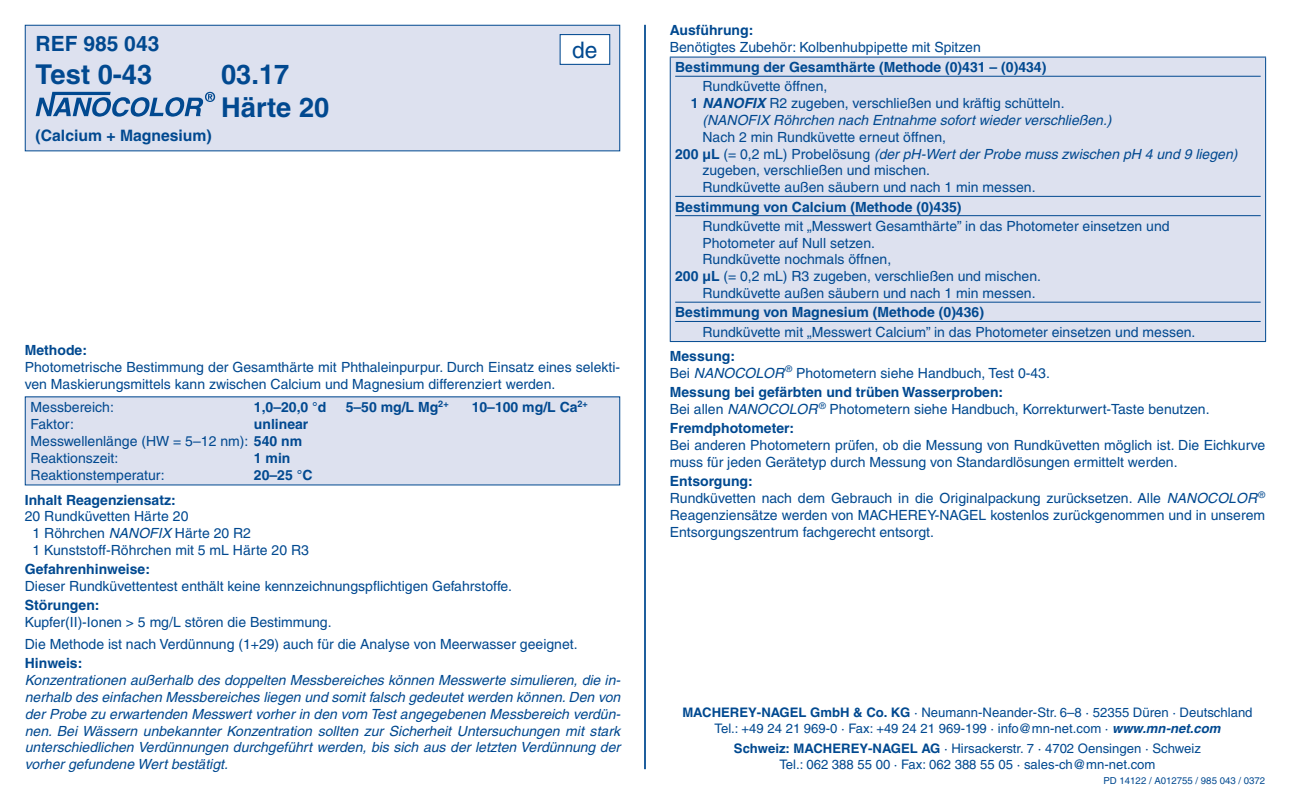
<style>
.page{position:relative;width:1290px;height:794px;background:#fff}
.page>*{position:absolute;margin:0;border:0;box-sizing:border-box;transform-origin:0 0}
.t1{font:700 27.3px/32.9px "Helvetica LT Pro";color:#014990}
.t2{font:22.75px "Helvetica LT Pro";color:#014990}
.t3{font:700 21px "Helvetica LT Pro";color:#014990}
.t4{font:700 15.75px "Helvetica LT Pro";color:#014990}
.t5{font:14px/16.8px "Helvetica LT Pro";color:#014990}
.t6{font:italic 14px/16.8px "Helvetica LT Pro";color:#014990;text-align:justify}
.t7{font:700 14px "Helvetica LT Pro";color:#014990}
.t8{font:13.12px/15.8px "Helvetica LT Pro";color:#014990;text-align:center}
.t9{font:9.62px "Helvetica LT Pro";color:#014990}
.s1{font-weight:700}
.s2{font-style:italic}
.s3{font-weight:700;font-style:italic}
.s4{font-weight:700;font-style:normal}
.s5{font-style:normal}
</style>
<div class="page">
<hr style="left:644px;top:25px;width:2px;height:744px;background:#014990">
<div style="left:25px;top:25px;width:595px;height:126px;background:#dde1ef"></div>
<svg style="left:36px;top:92px;width:179px;height:25px"></svg>
<div style="left:25px;top:25px;width:595px;height:126px;border:1px solid #014990"></div>
<div style="left:560px;top:35px;width:50px;height:29px;background:#fff"></div>
<div style="left:560px;top:34px;width:50px;height:31px;border:1px solid #014990"></div>
<div style="left:670px;top:57px;width:595px;height:284px;background:#dde1ef"></div>
<hr style="left:670px;top:57px;width:596px;height:1px;background:#014990">
<hr style="left:670px;top:57px;width:1px;height:284px;background:#014990">
<hr style="left:1265px;top:57px;width:1px;height:284px;background:#014990">
<hr style="left:670px;top:341px;width:596px;height:1px;background:#014990">
<hr style="left:675px;top:76px;width:585px;height:1px;background:#014990">
<hr style="left:675px;top:196px;width:585px;height:1px;background:#014990">
<hr style="left:675px;top:215px;width:585px;height:1px;background:#014990">
<hr style="left:675px;top:302px;width:585px;height:1px;background:#014990">
<hr style="left:675px;top:321px;width:585px;height:1px;background:#014990">
<div style="left:25px;top:397px;width:595px;height:88px;background:#dde1ef"></div>
<h3 class="t3" style="left:36px;top:30px;width:125px">REF 985 043</h3>
<h1 class="t1" style="left:36px;top:58px;width:118px">Test 0-43</h1>
<h1 class="t1" style="left:221px;top:58px;width:110px">03.17<br>Härte 20</h1>
<p class="t4" style="left:36px;top:125px;width:178px">(Calcium + Magnesium)</p>
<h2 class="t2" style="left:572px;top:36px;width:27px">de</h2>
<p class="t7" style="left:25px;top:341px;width:64px">Methode:</p>
<p class="t5" style="left:25px;top:358px;width:597px">Photometrische Bestimmung der Gesamthärte mit Phthaleinpurpur. Durch Einsatz eines selekti&shy;ven Maskierungsmittels kann zwischen Calcium und Magnesium differenziert werden.</p>
<p class="t5" style="left:31px;top:399px;width:85px">Messbereich:</p>
<p class="t7" style="left:254px;top:399px;width:74px">1,0–20,0 °d</p>
<p class="t7" style="left:346px;top:399px;width:104px">5–50 mg/L Mg<sup>2+</sup></p>
<p class="t7" style="left:472px;top:399px;width:118px">10–100 mg/L Ca<sup>2+</sup></p>
<p class="t5" style="left:31px;top:416px;width:45px">Faktor:</p>
<p class="t5" style="left:31px;top:416px;width:279px;text-indent:223px"><span class="s1">unlinear<br></span>Messwellenlänge (HW = 5–12 nm): <span class="s1">540 nm<br></span>Reaktionszeit:</p>
<p class="t7" style="left:254px;top:449px;width:38px">1 min</p>
<p class="t5" style="left:31px;top:466px;width:136px">Reaktionstemperatur:</p>
<p class="t7" style="left:254px;top:466px;width:60px">20–25 °C</p>
<p class="t7" style="left:25px;top:491px;width:152px">Inhalt Reagenziensatz:</p>
<p class="t5" style="left:33px;top:508px;width:278px;text-indent:-8px">20 Rundküvetten Härte 20<br>1 Röhrchen <span class="s2">NANOFIX</span> Härte 20 R2<br>1 Kunststoff-Röhrchen mit 5 mL Härte 20 R3</p>
<p class="t7" style="left:25px;top:561px;width:127px">Gefahrenhinweise:</p>
<p class="t5" style="left:25px;top:578px;width:489px">Dieser Rundküvettentest enthält keine kennzeichnungspflichtigen Gefahrstoffe.</p>
<p class="t7" style="left:25px;top:597px;width:76px">Störungen:</p>
<p class="t5" style="left:25px;top:611px;width:554px;line-height:21.7px">Kupfer(II)-Ionen &gt; 5 mg/L stören die Bestimmung.<br>Die Methode ist nach Verdünnung (1+29) auch für die Analyse von Meerwasser geeignet.</p>
<p class="t7" style="left:25px;top:655px;width:59px">Hinweis:</p>
<p class="t6" style="left:25px;top:672px;width:597px">Konzentrationen außerhalb des doppelten Messbereiches können Messwerte simulieren, die in&shy;nerhalb des einfachen Messbereiches liegen und somit falsch gedeutet werden können. Den von der Probe zu erwartenden Messwert vorher in den vom Test angegebenen Messbereich verdün&shy;nen. Bei Wässern unbekannter Konzentration sollten zur Sicherheit Untersuchungen mit stark unterschiedlichen Verdünnungen durchgeführt werden, bis sich aus der letzten Verdünnung der vorher gefundene Wert bestätigt.</p>
<p class="t7" style="left:670px;top:21px;width:85px">Ausführung:</p>
<p class="t5" style="left:670px;top:38px;width:313px">Benötigtes Zubehör: Kolbenhubpipette mit Spitzen</p>
<p class="t7" style="left:675px;top:59px;width:373px">Bestimmung der Gesamthärte (Methode (0)431 – (0)434)</p>
<p class="t5" style="left:702px;top:78px;width:126px">Rundküvette öffnen,</p>
<p class="t5" style="left:691px;top:95px;width:375px"><span class="s1">1</span> <span class="s3">NANOFIX</span> R2 zugeben, verschließen und kräftig schütteln.</p>
<p class="t6" style="left:702px;top:112px;width:411px">(NANOFIX Röhrchen nach Entnahme sofort wieder verschließen.)</p>
<p class="t5" style="left:702px;top:128px;width:245px">Nach 2 min Rundküvette erneut öffnen,</p>
<p class="t6" style="left:675px;top:145px;width:564px"><span class="s4">200 μL</span> <span class="s5">(= 0,2 mL) Probelösung</span> (der pH-Wert der Probe muss zwischen pH 4 und 9 liegen)</p>
<p class="t5" style="left:702px;top:162px;width:229px">zugeben, verschließen und mischen.</p>
<p class="t5" style="left:702px;top:179px;width:335px">Rundküvette außen säubern und nach 1 min messen.</p>
<p class="t7" style="left:675px;top:198px;width:288px">Bestimmung von Calcium (Methode (0)435)</p>
<p class="t5" style="left:702px;top:217px;width:469px">Rundküvette mit „Messwert Gesamthärte” in das Photometer einsetzen und</p>
<p class="t5" style="left:702px;top:234px;width:174px">Photometer auf Null setzen.</p>
<p class="t5" style="left:702px;top:251px;width:190px">Rundküvette nochmals öffnen,</p>
<p class="t5" style="left:675px;top:268px;width:367px"><span class="s1">200 μL</span> (= 0,2 mL) R3 zugeben, verschließen und mischen.</p>
<p class="t5" style="left:702px;top:285px;width:335px">Rundküvette außen säubern und nach 1 min messen.</p>
<p class="t7" style="left:675px;top:304px;width:310px">Bestimmung von Magnesium (Methode (0)436)</p>
<p class="t5" style="left:702px;top:323px;width:494px">Rundküvette mit „Messwert Calcium” in das Photometer einsetzen und messen.</p>
<p class="t5" style="left:670px;top:348px;width:382px"><span class="s1">Messung:<br></span>Bei <span class="s2">NANOCOLOR</span> <sup>®</sup> Photometern siehe Handbuch, Test 0-43.</p>
<p class="t5" style="left:670px;top:384px;width:541px"><span class="s1">Messung bei gefärbten und trüben Wasserproben:<br></span>Bei allen <span class="s2">NANOCOLOR</span> <sup>®</sup> Photometern siehe Handbuch, Korrekturwert-Taste benutzen.</p>
<p class="t7" style="left:670px;top:420px;width:126px">Fremdphotometer:</p>
<p class="t5" style="left:670px;top:437px;width:597px">Bei anderen Photometern prüfen, ob die Messung von Rundküvetten möglich ist. Die Eichkurve muss für jeden Gerätetyp durch Messung von Standardlösungen ermittelt werden.</p>
<p class="t5" style="left:670px;top:473px;width:597px"><span class="s1">Entsorgung:<br></span>Rundküvetten nach dem Gebrauch in die Originalpackung zurücksetzen. Alle <span class="s2">NANOCOLOR</span> <sup>® </sup>Reagenziensätze werden von MACHEREY-NAGEL kostenlos zurückgenommen und in unserem Entsorgungszentrum fachgerecht entsorgt.</p>
<p class="t8" style="left:682px;top:704px;width:572px"><span class="s1">MACHEREY-NAGEL GmbH &amp; Co. KG</span> · Neumann-Neander-Str. 6–8 · 52355 Düren · Deutschland<br>Tel.: +49 24 21 969-0 · Fax: +49 24 21 969-199 · info@mn-net.com · <span class="s3">www.mn-net.com</span></p>
<p class="t8" style="left:734px;top:741px;width:469px"><span class="s1">Schweiz: MACHEREY-NAGEL AG</span> · Hirsackerstr. 7 · 4702 Oensingen · Schweiz<br>Tel.: 062 388 55 00 · Fax: 062 388 55 05 · sales-ch@mn-net.com</p>
<p class="t9" style="left:1103px;top:774px;width:163px">PD 14122 / A012755 / 985 043 / 0372</p>
</div>
